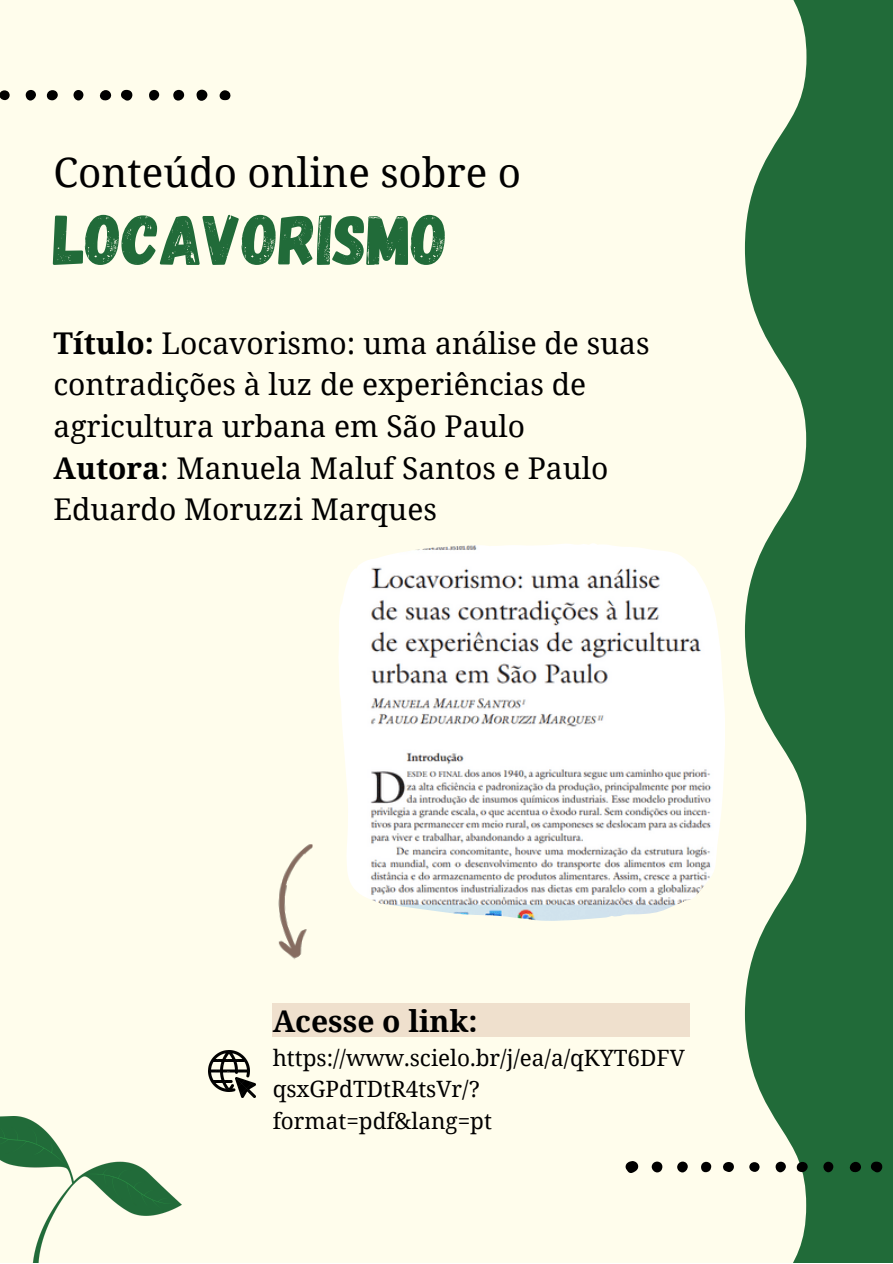
<style>
.page{position:relative;width:893px;height:1264px;background:#fff}
.page>*{position:absolute;margin:0;border:0;box-sizing:border-box;transform-origin:0 0}
.t1{font:70.8px "Gagalin";color:#216b39}
.t2{font:40.35px "Noto Serif";color:#000}
.t3{font:30px/41.5px "Noto Serif";color:#000}
.t4{font:700 30px "Noto Serif";color:#000}
.t5{font:22.5px/31.5px "Noto Serif";color:#000}
.s1{font-weight:700}
</style>
<div class="page">
<div style="left:0;top:0;width:892px;height:1262px;background:#fffdec"></div>
<svg style="left:744px;top:0;width:148px;height:1262px;fill:#216b39"></svg>
<svg style="left:121px;top:90px;width:12px;height:11px"></svg>
<div style="left:196px;top:90px;width:11px;height:11px;background:#000;border-radius:50%"></div>
<div style="left:173px;top:90px;width:11px;height:11px;background:#000;border-radius:50%"></div>
<svg style="left:99px;top:90px;width:12px;height:11px"></svg>
<div style="left:47px;top:90px;width:11px;height:10px;background:#000;border-radius:50%"></div>
<div style="left:149px;top:90px;width:10px;height:11px;background:#000;border-radius:5px"></div>
<svg style="left:219px;top:90px;width:12px;height:10px"></svg>
<div style="left:26px;top:90px;width:10px;height:10px;background:#000;border-radius:50%"></div>
<svg style="left:73px;top:90px;width:10px;height:10px"></svg>
<div style="left:0;top:90px;width:10px;height:10px;background:#000;border-radius:50%"></div>
<svg style="left:625px;top:1161px;width:13px;height:11px"></svg>
<svg style="left:870px;top:1161px;width:12px;height:11px"></svg>
<div style="left:651px;top:1161px;width:11px;height:11px;background:#000;border-radius:50%"></div>
<svg style="left:849px;top:1161px;width:12px;height:11px"></svg>
<div style="left:677px;top:1161px;width:10px;height:11px;background:#000;border-radius:50%"></div>
<div style="left:796px;top:1161px;width:11px;height:11px;background:#000;border-radius:50%"></div>
<svg style="left:723px;top:1162px;width:11px;height:10px"></svg>
<div style="left:775px;top:1161px;width:10px;height:11px;background:#000;border-radius:50%"></div>
<div style="left:701px;top:1161px;width:10px;height:11px;background:#000;border-radius:5px"></div>
<svg style="left:823px;top:1161px;width:10px;height:11px"></svg>
<div style="left:749px;top:1162px;width:10px;height:9px;background:#000;border-radius:50%"></div>
<img style="left:0;top:1116px;width:181px;height:146px">
<img style="left:339px;top:543px;width:385px;height:377px">
<img style="left:278px;top:844px;width:34px;height:115px">
<div style="left:273px;top:1003px;width:416px;height:34px;background:#efe0cd"></div>
<img style="left:208px;top:1050px;width:48px;height:47px">
<h2 class="t2" style="left:54px;top:144px;width:469px">Conteúdo online sobre o</h2>
<h1 class="t1" style="left:54px;top:194px;width:396px">LOCAVORISMO</h1>
<p class="t3" style="left:54px;top:321px;width:597px"><span class="s1">Título:</span> Locavorismo: uma análise de suas contradições à luz de experiências de agricultura urbana em São Paulo<br><span class="s1">Autora</span>: Manuela Maluf Santos e Paulo Eduardo Moruzzi Marques</p>
<p class="t4" style="left:273px;top:1000px;width:206px">Acesse o link:</p>
<p class="t5" style="left:273px;top:1041px;width:413px">https://www.scielo.br/j/ea/a/qKYT6DFV qsxGPdTDtR4tsVr/? format=pdf&amp;lang=pt</p>
</div>
